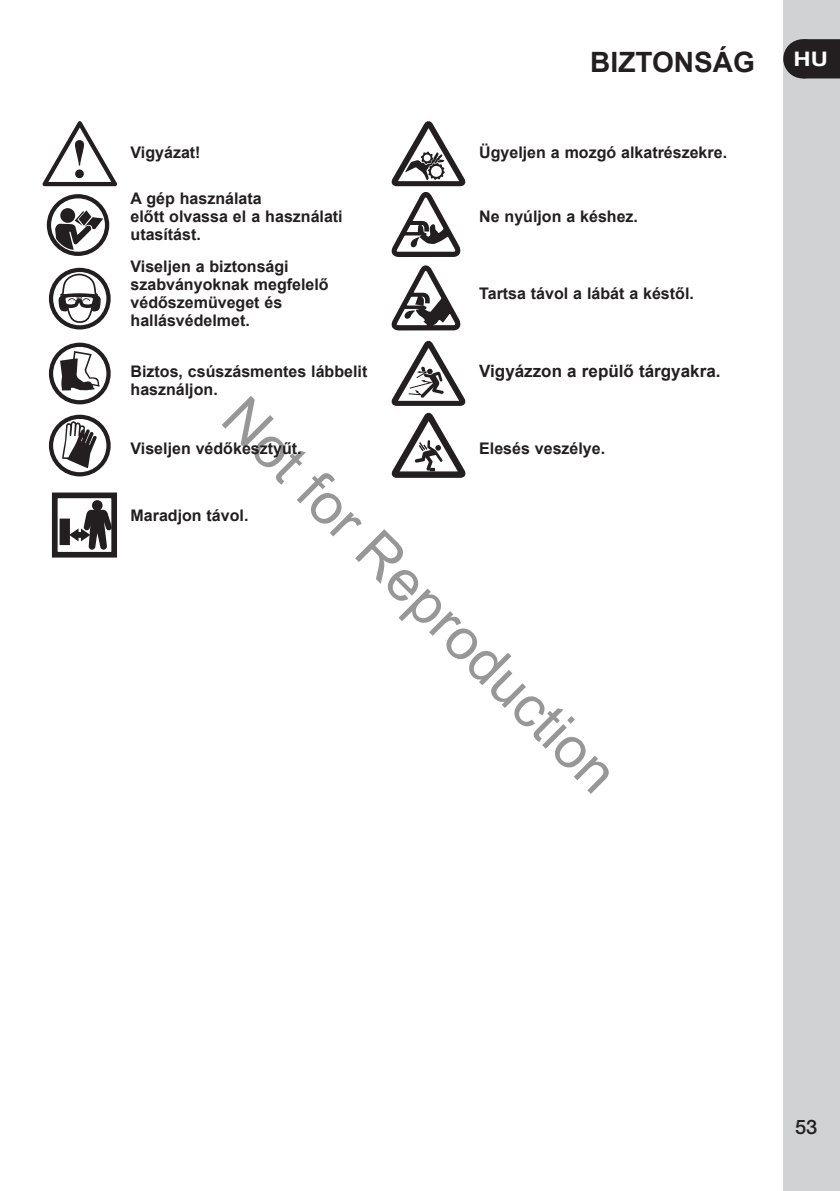
<style>
.page{position:relative;width:840px;height:1191px;background:#fff}
.page>*{position:absolute;margin:0;border:0;box-sizing:border-box;transform-origin:0 0}
.t1{font:57.4px "Arial";color:rgb(0 0 0/.41)}
.t2{font:700 28px "Arial";color:#231f20}
.t3{font:700 20px "Arial";color:#fff;scale:1.2 1}
.t4{font:500 20px "Helvetica Neue";color:#231f20}
.t5{font:700 17px "Arial";color:#231f20}
.t6{font:700 16px/18px "Arial";color:#231f20}
</style>
<div class="page">
<svg style="left:42px;top:121px;width:75px;height:65px"></svg>
<svg style="left:49px;top:343px;width:62px;height:61px"></svg>
<svg style="left:49px;top:415px;width:62px;height:61px"></svg>
<svg style="left:49px;top:268px;width:62px;height:61px"></svg>
<svg style="left:47px;top:194px;width:62px;height:62px"></svg>
<div style="left:52px;top:492px;width:65px;height:65px;border:6px solid #231f20"></div>
<div style="left:93px;top:501px;width:8px;height:9px;background:#231f20;border-radius:50%"></div>
<div style="left:92px;top:500px;width:10px;height:11px;border:2px solid #231f20;border-radius:50%"></div>
<div style="left:61px;top:519px;width:8px;height:25px;background:#231f20"></div>
<div style="left:60px;top:518px;width:10px;height:27px;border:2px solid #231f20"></div>
<svg style="left:68px;top:509px;width:45px;height:41px"></svg>
<div style="left:76px;top:532px;width:9px;height:6px;border:2px solid #231f20"></div>
<svg style="left:391px;top:121px;width:75px;height:210px"></svg>
<svg style="left:391px;top:341px;width:75px;height:137px"></svg>
<div style="left:782px;top:0;width:57px;height:1191px;background:#d1d2d4"></div>
<svg style="left:806px;top:39px;width:33px;height:39px"></svg>
<div style="left:783px;top:40px;width:38px;height:37px;background:#231f20;border-radius:50%"></div>
<div style="left:782px;top:39px;width:40px;height:39px;border:2px solid #231f20;border-radius:50%"></div>
<h2 class="t2" style="left:590px;top:43px;width:166px">BIZTONSÁG</h2>
<p class="t6" style="left:130px;top:144px;width:71px">Vigyázat!</p>
<p class="t6" style="left:479px;top:144px;width:249px">Ügyeljen a mozgó alkatrészekre.</p>
<p class="t6" style="left:130px;top:190px;width:213px">A gép használata<br>előtt olvassa el a használati utasítást.</p>
<p class="t6" style="left:479px;top:208px;width:160px">Ne nyúljon a késhez.</p>
<p class="t6" style="left:130px;top:258px;width:199px">Viseljen a biztonsági szabványoknak megfelelő védőszemüveget és hallásvédelmet.</p>
<p class="t6" style="left:479px;top:285px;width:216px">Tartsa távol a lábát a késtől.</p>
<p class="t6" style="left:130px;top:363px;width:238px">Biztos, csúszásmentes lábbelit használjon.</p>
<p class="t5" style="left:479px;top:360px;width:243px">Vigyázzon a repülő tárgyakra.</p>
<h1 class="t1" style="left:259px;top:381px;width:531px;rotate:45deg">Not for Reproduction</h1>
<p class="t6" style="left:130px;top:439px;width:172px">Viseljen védőkesztyűt.</p>
<p class="t6" style="left:479px;top:439px;width:127px">Elesés veszélye.</p>
<p class="t6" style="left:130px;top:506px;width:119px">Maradjon távol.</p>
<p class="t3" style="left:793px;top:46px;width:30px">HU</p>
<p class="t4" style="left:794px;top:1115px;width:24px">53</p>
</div>
